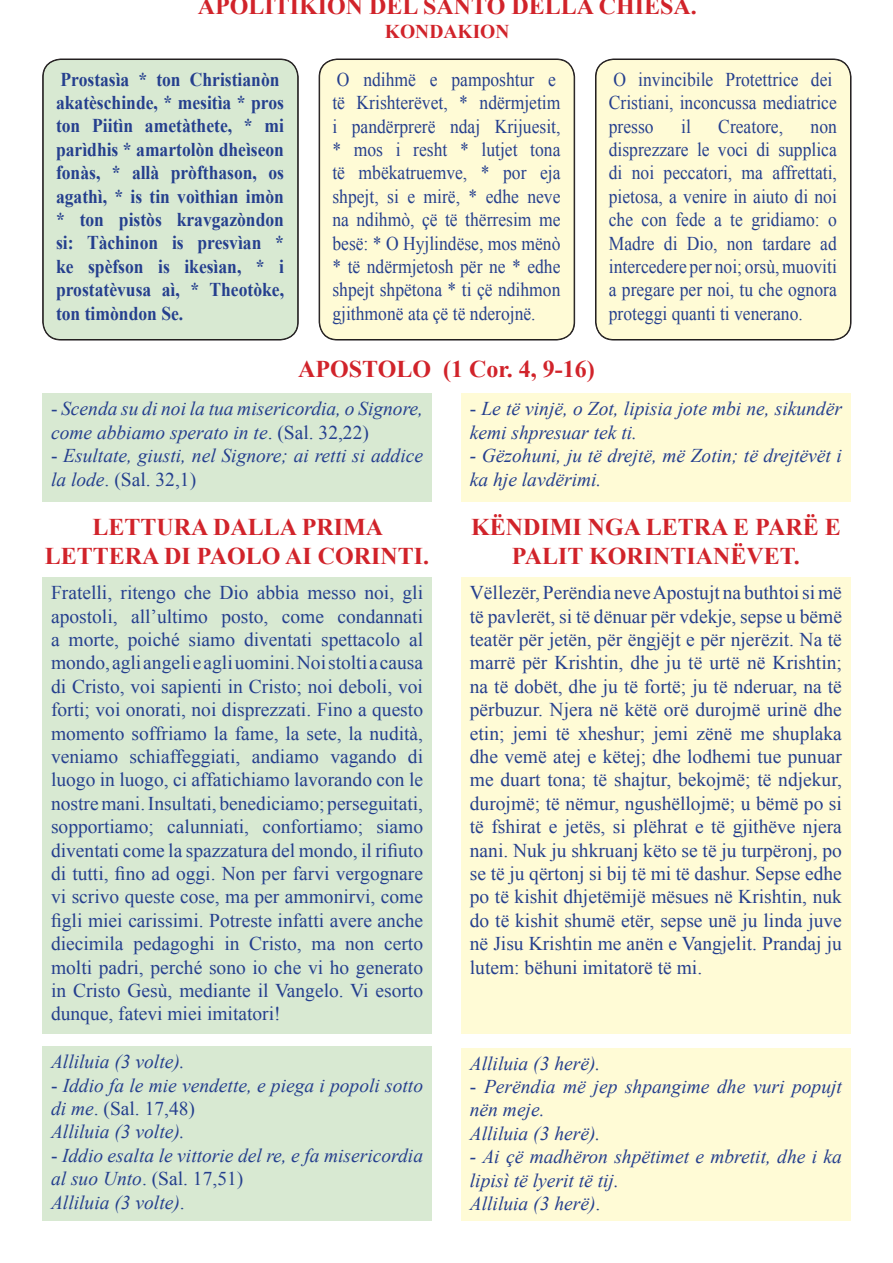
<style>
.page{position:relative;width:893px;height:1263px;background:#fff}
.page>*{position:absolute;margin:0;border:0;box-sizing:border-box;transform-origin:0 0}
.t1{font:700 24px/28.8px "Times New Roman";color:#d1232a;text-align:center}
.t2{font:19.5px/23.4px "Times New Roman";color:#253f8e;text-align:justify}
.t3{font:italic 19.5px/23.4px "Times New Roman";color:#253f8e}
.t4{font:19.5px/23.4px "Times New Roman";color:#253f8e;scale:.9 1}
.t5{font:700 19.5px/23.4px "Times New Roman";color:#253f8e;scale:.9 1}
.t6{font:700 19.5px "Times New Roman";color:#d1232a}
.s1{font-style:normal}
</style>
<div class="page">
<div style="left:461px;top:393px;width:389px;height:109px;background:#fffbd6"></div>
<div style="left:43px;top:393px;width:389px;height:109px;background:#d8e9d2"></div>
<div style="left:43px;top:577px;width:389px;height:456px;background:#d8e9d2"></div>
<div style="left:461px;top:577px;width:389px;height:456px;background:#fffbd6"></div>
<div style="left:43px;top:59px;width:255px;height:281px;background:#d8e9d2;border-radius:18px"></div>
<div style="left:43px;top:59px;width:255px;height:281px;border:1px solid #231f20;border-radius:18px"></div>
<div style="left:319px;top:59px;width:255px;height:281px;background:#fffbd6;border-radius:18px"></div>
<div style="left:320px;top:59px;width:254px;height:281px;border:1px solid #231f20;border-radius:18px"></div>
<div style="left:596px;top:59px;width:255px;height:281px;background:#fffbd6;border-radius:18px"></div>
<div style="left:596px;top:59px;width:255px;height:281px;border:1px solid #231f20;border-radius:18px"></div>
<div style="left:43px;top:1046px;width:389px;height:174px;background:#d8e9d2"></div>
<div style="left:461px;top:1047px;width:389px;height:173px;background:#fffbd6"></div>
<p class="t1" style="left:198px;top:-9px;width:501px">APOLITIKION DEL SANTO DELLA CHIESA.</p>
<p class="t6" style="left:385px;top:18px;width:126px">KONDAKION</p>
<p class="t5" style="left:56px;top:67px;width:255px">Prostasìa * ton Christianòn akatèschinde, * mesitìa * pros ton Piitìn ametàthete, * mi parìdhis * amartolòn dheìseon fonàs, * allà pròfthason, os agathì, * is tin voìthian imòn * ton pistòs kravgazòndon si: Tàchinon is presvìan * ke spèfson is ikesìan, * i prostatèvusa aì, * Theotòke, ton timòndon Se.</p>
<p class="t4" style="left:332px;top:67px;width:255px">O ndihmë e pamposhtur e të Krishterëvet, * ndërmjetim i pandërprerë ndaj Krijuesit, * mos i resht * lutjet tona të mbëkatruemve, * por eja shpejt, si e mirë, * edhe neve na ndihmò, çë të thërresim me besë: * O Hyjlindëse, mos mënò * të ndërmjetosh për ne * edhe shpejt shpëtona * ti çë ndihmon gjithmonë ata çë të nderojnë.</p>
<p class="t4" style="left:609px;top:67px;width:255px">O invincibile Protettrice dei<br>Cristiani, inconcussa mediatrice presso</p>
<p class="t4" style="left:681px;top:114px;width:12px">il</p>
<p class="t4" style="left:718px;top:114px;width:74px">Creatore,</p>
<p class="t4" style="left:609px;top:114px;width:255px;text-align:justify;text-indent:202px">non disprezzare le voci di supplica di noi peccatori, ma affrettati, pietosa, a venire in aiuto di noi che con fede a te gridiamo: o Madre di Dio, non tardare ad intercedere per noi; orsù, muoviti a pregare per noi, tu che ognora proteggi quanti ti venerano.</p>
<p class="t1" style="left:298px;top:353px;width:298px">APOSTOLO (1 Cor. 4, 9-16)</p>
<p class="t3" style="left:470px;top:397px;width:374px"><span class="s1">-</span> Le të vinjë, o Zot, lipisia jote mbi ne, sikundër kemi shpresuar tek ti.</p>
<p class="t3" style="left:470px;top:443px;width:374px">- Gëzohuni, ju të drejtë, më Zotin; të drejtëvët i ka hje lavdërimi.</p>
<p class="t3" style="left:51px;top:397px;width:374px"><span class="s1">-</span> Scenda su di noi la tua misericordia, o Signore, come abbiamo sperato in te<span class="s1">. (Sal. 32,22)</span></p>
<p class="t3" style="left:51px;top:443px;width:374px"><span class="s1">-</span> Esultate, giusti, nel Signore; ai retti si addice la lode<span class="s1">. (Sal. 32,1)</span></p>
<p class="t1" style="left:471px;top:512px;width:371px">KËNDIMI NGA LETRA E PARË E<br>PALIT KORINTIANËVET.</p>
<p class="t1" style="left:45px;top:512px;width:386px">LETTURA DALLA PRIMA<br>LETTERA DI PAOLO AI CORINTI.</p>
<p class="t2" style="left:51px;top:581px;width:374px">Fratelli, ritengo che Dio abbia messo noi, gli apostoli, all’ultimo posto, come condannati a morte, poiché siamo diventati spettacolo al mondo, agli angeli e agli uomini. Noi stolti a causa di Cristo, voi sapienti in Cristo; noi deboli, voi forti; voi onorati, noi disprezzati. Fino a questo momento soffriamo la fame, la sete, la nudità, veniamo schiaffeggiati, andiamo vagando di luogo in luogo, ci affatichiamo lavorando con le nostre mani. Insultati, benediciamo; perseguitati, sopportiamo; calunniati, confortiamo; siamo diventati come la spazzatura del mondo, il rifiuto di tutti, fino ad oggi. Non per farvi vergognare vi scrivo queste cose, ma per ammonirvi, come figli miei carissimi. Potreste infatti avere anche diecimila pedagoghi in Cristo, ma non certo molti padri, perché sono io che vi ho generato in Cristo Gesù, mediante il Vangelo. Vi esorto dunque, fatevi miei imitatori!</p>
<p class="t2" style="left:470px;top:581px;width:374px">Vëllezër, Perëndia neve Apostujt na buthtoi si më të pavlerët, si të dënuar për vdekje, sepse u bëmë teatër për jetën, për ëngjëjt e për njerëzit. Na të marrë për Krishtin, dhe ju të urtë në Krishtin; na të dobët, dhe ju të fortë; ju të nderuar, na të përbuzur. Njera në këtë orë durojmë urinë dhe etin; jemi të xheshur; jemi zënë me shuplaka dhe vemë atej e këtej; dhe lodhemi tue punuar me duart tona; të shajtur, bekojmë; të ndjekur, durojmë; të nëmur, ngushëllojmë; u bëmë po si të fshirat e jetës, si plëhrat e të gjithëve njera nani. Nuk ju shkruanj këto se të ju turpëronj, po se të ju qërtonj si bij të mi të dashur. Sepse edhe po të kishit dhjetëmijë mësues në Krishtin, nuk do të kishit shumë etër, sepse unë ju linda juve në Jisu Krishtin me anën e Vangjelit. Prandaj ju lutem: bëhuni imitatorë të mi.</p>
<p class="t3" style="left:51px;top:1049px;width:135px">Alliluia (3 volte).</p>
<p class="t3" style="left:51px;top:1073px;width:374px"><span class="s1">-</span> Iddio fa le mie vendette, e piega i popoli sotto di me<span class="s1">. (Sal. 17,48)<br></span>Alliluia (3 volte).</p>
<p class="t3" style="left:51px;top:1143px;width:374px"><span class="s1">-</span> Iddio esalta le vittorie del re, e fa misericordia al suo Unto<span class="s1">. (Sal. 17,51)<br></span>Alliluia (3 volte)<span class="s1">.</span></p>
<p class="t3" style="left:470px;top:1051px;width:132px">Alliluia (3 herë).</p>
<p class="t3" style="left:470px;top:1074px;width:374px"><span class="s1">-</span> Perëndia më jep shpangime dhe vuri popujt nën meje.<br>Alliluia (3 herë).</p>
<p class="t3" style="left:470px;top:1144px;width:374px">- Ai çë madhëron shpëtimet e mbretit, dhe i ka lipisì të lyerit të tij.<br>Alliluia (3 herë)<span class="s1">.</span></p>
</div>
